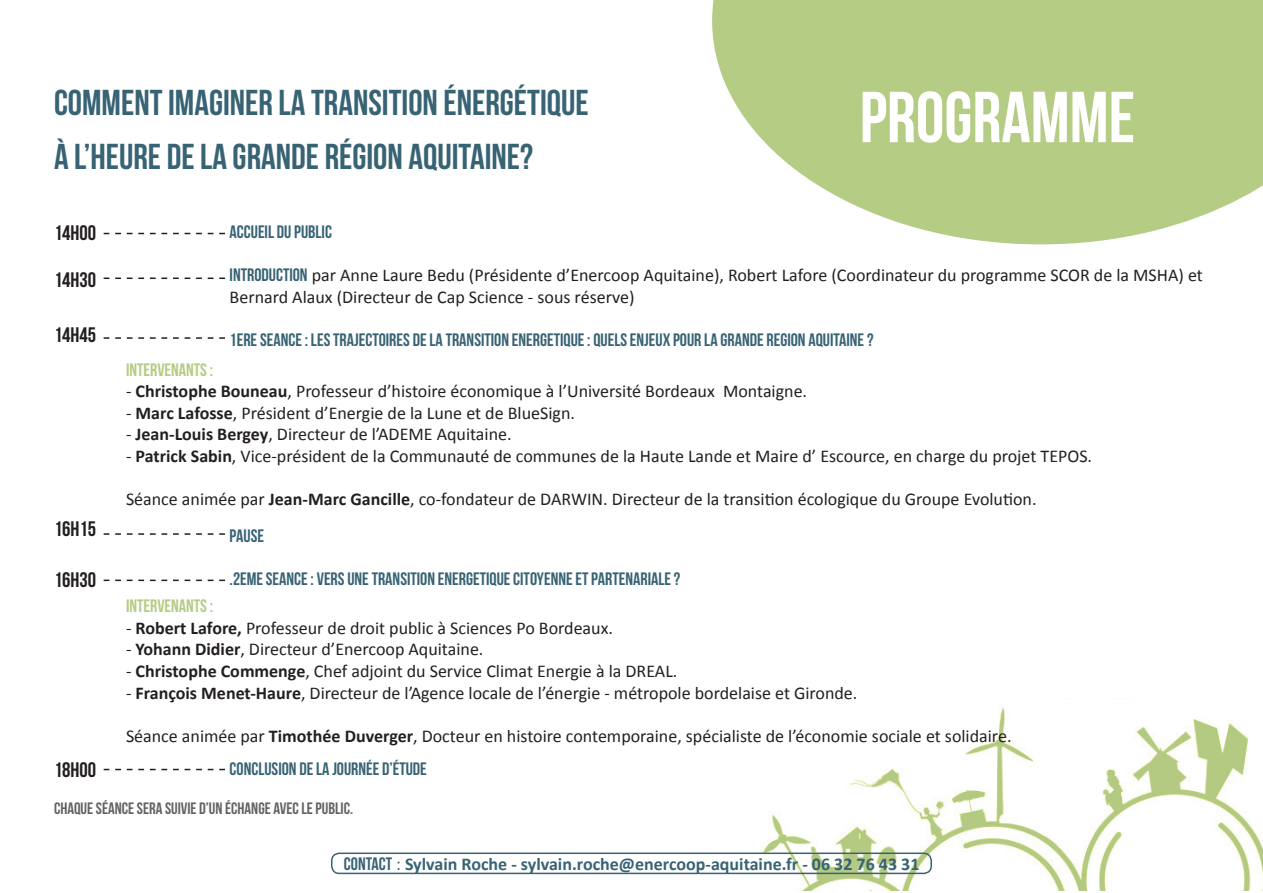
<style>
.page{position:relative;width:1263px;height:893px;background:#fff}
.page>*{position:absolute;margin:0;border:0;box-sizing:border-box;transform-origin:0 0}
.t1{font:72px "Bebas Neue";color:#fff}
.t2{font:36px "Bebas Neue";color:#386374}
.t3{font:21px "Bebas Neue";color:#231f20}
.t4{font:18px/21.6px "Calibri";color:#231f20}
.t5{font:18px "Bebas Neue";color:#386374}
.t6{font:700 18px "Calibri";color:#386374}
.t7{font:18px "Bebas Neue";color:#b5cc84}
.t8{font:16.5px "Bebas Neue";color:#636366}
.s1{font-family:"Bebas Neue";color:#386374}
.s2{font-weight:700}
.s3{font-family:"Bebas Neue";font-weight:400}
.s4{font-weight:400}
</style>
<div class="page">
<img style="left:760px;top:707px;width:503px;height:184px">
<svg style="left:712px;top:0;width:551px;height:244px;background:#bfd396"></svg>
<svg style="left:104px;top:233px;width:121px;height:1px"></svg>
<svg style="left:104px;top:278px;width:121px;height:1px"></svg>
<svg style="left:104px;top:337px;width:121px;height:2px"></svg>
<svg style="left:104px;top:533px;width:121px;height:2px"></svg>
<svg style="left:104px;top:580px;width:121px;height:1px"></svg>
<svg style="left:104px;top:769px;width:121px;height:1px"></svg>
<div style="left:331px;top:852px;width:601px;height:22px;border:2px solid #386374;border-radius:8px"></div>
<p class="t2" style="left:54px;top:83px;width:536px">COMMENT IMAGINER LA TRANSITION ÉNERGÉTIQUE</p>
<p class="t2" style="left:54px;top:137px;width:481px">À L’HEURE DE LA GRANDE RÉGION AQUITAINE?</p>
<p class="t1" style="left:860px;top:78px;width:277px">PROGRAMME</p>
<p class="t3" style="left:54px;top:221px;width:44px">14H00</p>
<p class="t3" style="left:54px;top:268px;width:44px">14H30</p>
<p class="t3" style="left:54px;top:323px;width:44px">14H45</p>
<p class="t3" style="left:54px;top:518px;width:44px">16H15</p>
<p class="t3" style="left:54px;top:568px;width:44px">16H30</p>
<p class="t5" style="left:230px;top:222px;width:104px">ACCUEIL DU PUBLIC</p>
<p class="t4" style="left:230px;top:264px;width:975px"><span class="s1">INTRODUCTION</span> par Anne Laure Bedu (Présidente d’Enercoop Aquitaine), Robert Lafore (Coordinateur du programme SCOR de la MSHA) et<br>Bernard Alaux (Directeur de Cap Science - sous réserve)</p>
<p class="t5" style="left:230px;top:330px;width:645px">1ERE SEANCE : LES TRAJECTOIRES DE LA TRANSITION ENERGETIQUE : QUELS ENJEUX POUR LA GRANDE REGION AQUITAINE ?</p>
<p class="t7" style="left:126px;top:359px;width:89px">INTERVENANTS :</p>
<p class="t4" style="left:126px;top:380px;width:683px">- <span class="s2">Christophe Bouneau</span>, Professeur d’histoire économique à l’Université Bordeaux Montaigne.</p>
<p class="t4" style="left:126px;top:402px;width:450px">- <span class="s2">Marc Lafosse</span>, Président d’Energie de la Lune et de BlueSign.</p>
<p class="t4" style="left:126px;top:424px;width:387px">- <span class="s2">Jean-Louis Bergey</span>, Directeur de l’ADEME Aquitaine.</p>
<p class="t4" style="left:126px;top:445px;width:968px">- <span class="s2">Patrick Sabin</span>, Vice-président de la Communauté de communes de la Haute Lande et Maire d’ Escource, en charge du projet TEPOS.</p>
<p class="t4" style="left:126px;top:488px;width:912px">Séance animée par <span class="s2">Jean-Marc Gancille</span>, co-fondateur de DARWIN. Directeur de la transition écologique du Groupe Evolution.</p>
<p class="t5" style="left:230px;top:526px;width:36px">PAUSE</p>
<p class="t5" style="left:230px;top:569px;width:452px">.2EME SEANCE : VERS UNE TRANSITION ENERGETIQUE CITOYENNE ET PARTENARIALE ?</p>
<p class="t7" style="left:126px;top:596px;width:89px">INTERVENANTS :</p>
<p class="t4" style="left:126px;top:617px;width:488px">- <span class="s2">Robert Lafore,</span> Professeur de droit public à Sciences Po Bordeaux.</p>
<p class="t4" style="left:126px;top:639px;width:359px">- <span class="s2">Yohann Didier</span>, Directeur d’Enercoop Aquitaine.</p>
<p class="t4" style="left:126px;top:660px;width:553px">- <span class="s2">Christophe Commenge</span>, Chef adjoint du Service Climat Energie à la DREAL.</p>
<p class="t4" style="left:126px;top:682px;width:733px">- <span class="s2">François Menet-Haure</span>, Directeur de l’Agence locale de l’énergie - métropole bordelaise et Gironde.</p>
<p class="t4" style="left:126px;top:725px;width:887px">Séance animée par <span class="s2">Timothée Duverger</span>, Docteur en histoire contemporaine, spécialiste de l’économie sociale et solidaire.</p>
<p class="t3" style="left:54px;top:758px;width:44px">18H00</p>
<p class="t5" style="left:230px;top:759px;width:199px">CONCLUSION DE LA JOURNÉE D’ÉTUDE</p>
<p class="t8" style="left:54px;top:799px;width:301px">CHAQUE SÉANCE SERA SUIVIE D’UN ÉCHANGE AVEC LE PUBLIC.</p>
<p class="t6" style="left:344px;top:853px;width:577px"><span class="s3">CONTACT</span> <span class="s4">:</span> Sylvain Roche - sylvain.roche@enercoop-aquitaine.fr - 06 32 76 43 31</p>
</div>
